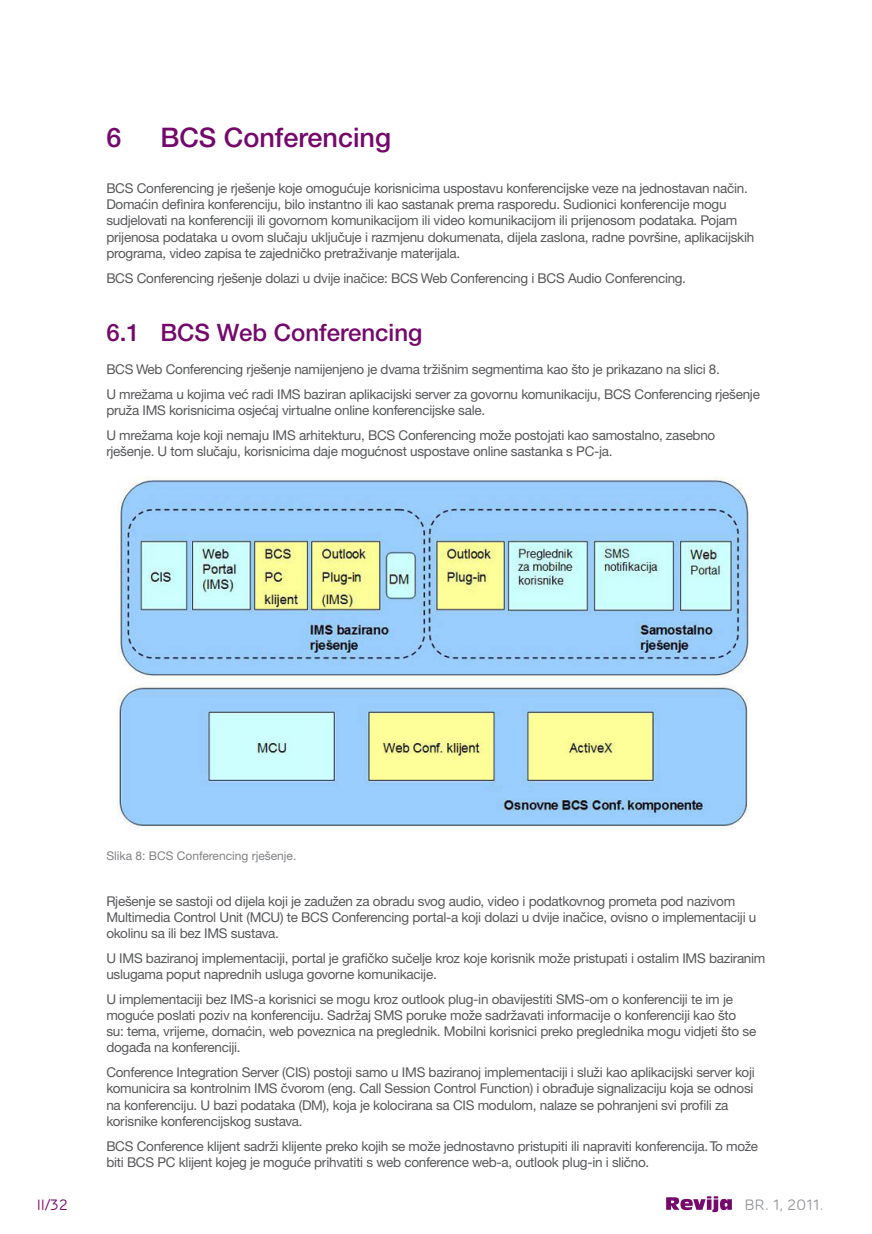
<style>
.page{position:relative;width:872px;height:1234px;background:#fff}
.page>*{position:absolute;margin:0;border:0;box-sizing:border-box;transform-origin:0 0}
.Glavni_naslov_1{font:500 27px "Ericsson Sans";color:#75096b}
.Podnaslov_1_1{font:500 24px "Ericsson Sans";color:#75096b}
.t1{font:15px "Ericsson Capital";color:#939598}
.t2{font:15px "Ericsson Capital";color:#75096b}
.osnovni_tekst{font:13.5px/16.2px "Ericsson Sans";letter-spacing:-.02em;color:#57585a}
.potpis_pod_sliku{font:12px "Ericsson Sans";color:#808285}
</style>
<div class="page">
<svg style="left:666px;top:1196px;width:66px;height:15px"></svg>
<img style="left:118px;top:476px;width:631px;height:352px">
<p class="Glavni_naslov_1" style="left:106px;top:122px;width:17px">6</p>
<p class="Glavni_naslov_1" style="left:160px;top:122px;width:232px">BCS Conferencing</p>
<p class="osnovni_tekst" style="left:106px;top:180px;width:649px">BCS Conferencing je rješenje koje omogućuje korisnicima uspostavu konferencijske veze na jednostavan način.<br>Domaćin definira konferenciju, bilo instantno ili kao sastanak prema rasporedu. Sudionici konferencije mogu sudjelovati na konferenciji ili govornom komunikacijom ili video komunikacijom ili prijenosom podataka. Pojam prijenosa podataka u ovom slučaju uključuje i razmjenu dokumenata, dijela zaslona, radne površine, aplikacijskih programa, video zapisa te zajedničko pretraživanje materijala.</p>
<p class="osnovni_tekst" style="left:106px;top:270px;width:581px">BCS Conferencing rješenje dolazi u dvije inačice: BCS Web Conferencing i BCS Audio Conferencing.</p>
<p class="Podnaslov_1_1" style="left:106px;top:319px;width:317px">6.1 BCS Web Conferencing</p>
<p class="osnovni_tekst" style="left:106px;top:361px;width:615px">BCS Web Conferencing rješenje namijenjeno je dvama tržišnim segmentima kao što je prikazano na slici 8.</p>
<p class="osnovni_tekst" style="left:106px;top:386px;width:655px">U mrežama u kojima već radi IMS baziran aplikacijski server za govornu komunikaciju, BCS Conferencing rješenje pruža IMS korisnicima osjećaj virtualne online konferencijske sale.</p>
<p class="osnovni_tekst" style="left:106px;top:427px;width:610px">U mrežama koje koji nemaju IMS arhitekturu, BCS Conferencing može postojati kao samostalno, zasebno rješenje. U tom slučaju, korisnicima daje mogućnost uspostave online sastanka s PC-ja.</p>
<p class="potpis_pod_sliku" style="left:106px;top:848px;width:192px">Slika 8: BCS Conferencing rješenje.</p>
<p class="osnovni_tekst" style="left:106px;top:892px;width:651px">Rješenje se sastoji od dijela koji je zadužen za obradu svog audio, video i podatkovnog prometa pod nazivom<br>Multimedia Control Unit (MCU) te BCS Conferencing portal-a koji dolazi u dvije inačice, ovisno o implementaciji u okolinu sa ili bez IMS sustava.</p>
<p class="osnovni_tekst" style="left:106px;top:949px;width:660px">U IMS baziranoj implementaciji, portal je grafičko sučelje kroz koje korisnik može pristupati i ostalim IMS baziranim uslugama poput naprednih usluga govorne komunikacije.</p>
<p class="osnovni_tekst" style="left:106px;top:990px;width:651px">U implementaciji bez IMS-a korisnici se mogu kroz outlook plug-in obavijestiti SMS-om o konferenciji te im je moguće poslati poziv na konferenciju. Sadržaj SMS poruke može sadržavati informacije o konferenciji kao što su: tema, vrijeme, domaćin, web poveznica na preglednik. Mobilni korisnici preko preglednika mogu vidjeti što se događa na konferenciji.</p>
<p class="osnovni_tekst" style="left:106px;top:1064px;width:650px">Conference Integration Server (CIS) postoji samo u IMS baziranoj implementaciji i služi kao aplikacijski server koji komunicira sa kontrolnim IMS čvorom (eng. Call Session Control Function) i obrađuje signalizaciju koja se odnosi na konferenciju. U bazi podataka (DM), koja je kolocirana sa CIS modulom, nalaze se pohranjeni svi profili za korisnike konferencijskog sustava.</p>
<p class="osnovni_tekst" style="left:106px;top:1137px;width:653px">BCS Conference klijent sadrži klijente preko kojih se može jednostavno pristupiti ili napraviti konferencija. To može biti BCS PC klijent kojeg je moguće prihvatiti s web conference web-a, outlook plug-in i slično.</p>
<p class="t2" style="left:37px;top:1195px;width:33px">II/32</p>
<p class="t1" style="left:744px;top:1195px;width:80px">br. 1, 2011.</p>
</div>
